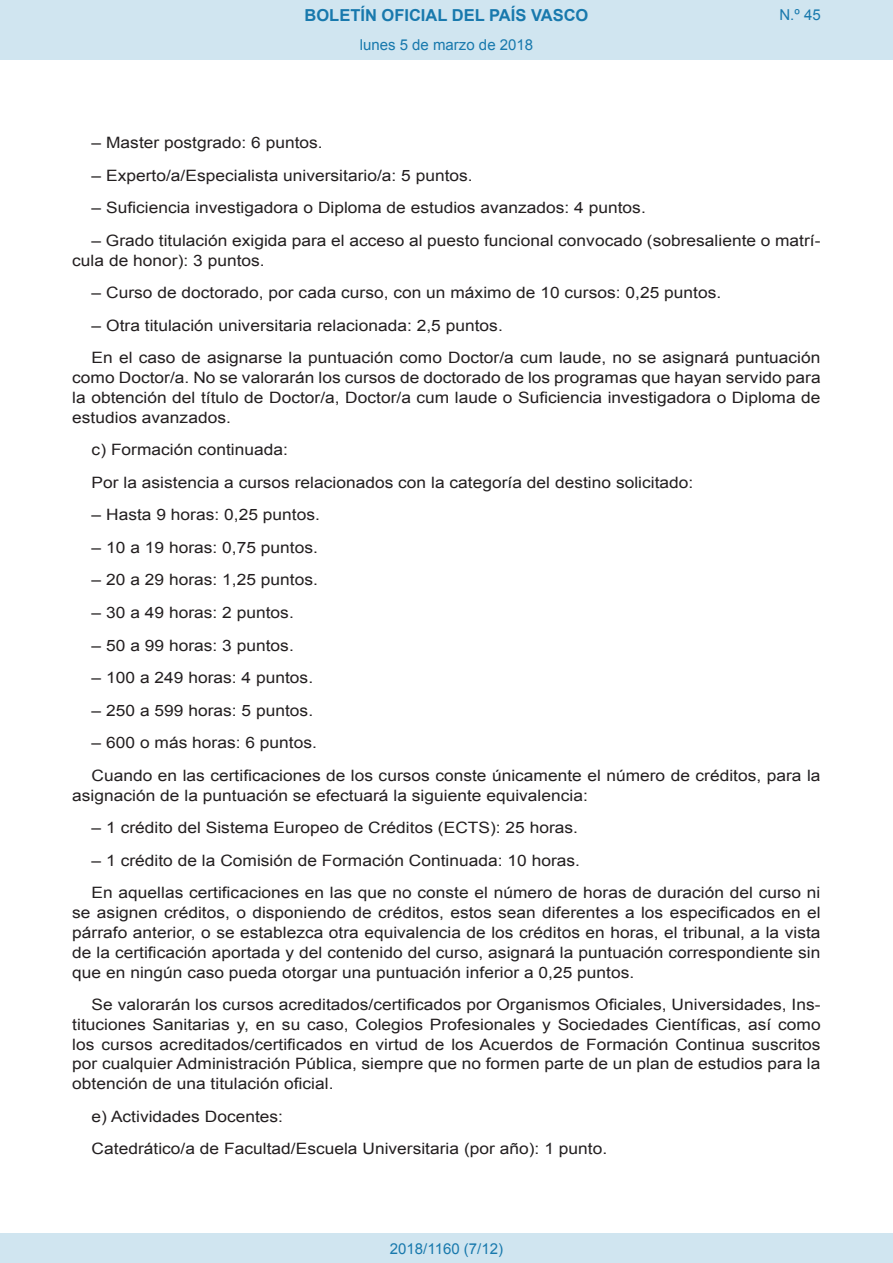
<style>
.page{position:relative;width:893px;height:1263px;background:#fff}
.page>*{position:absolute;margin:0;border:0;box-sizing:border-box;transform-origin:0 0}
.t1{font:700 16.5px "Arial";color:#1879ad}
.BOPVDetalle{font:15.6px/19.8px "Arial";color:#231f20;text-align:justify;scale:1.11 1}
.Paginacion_Centro{font:15px "Arial";color:#1879ad}
</style>
<div class="page">
<div style="left:0;top:0;width:893px;height:60px;background:#d0e5f0"></div>
<div style="left:0;top:1233px;width:893px;height:30px;background:#d0e5f0"></div>
<p class="t1" style="left:305px;top:4px;width:285px">BOLETÍN OFICIAL DEL PAÍS VASCO</p>
<p class="Paginacion_Centro" style="left:360px;top:35px;width:175px">lunes 5 de marzo de 2018</p>
<p class="Paginacion_Centro" style="left:779px;top:5px;width:43px">N.º 45</p>
<p class="BOPVDetalle" style="left:92px;top:133px;width:210px">– Master postgrado: 6 puntos.</p>
<p class="BOPVDetalle" style="left:92px;top:165px;width:345px">– Experto/a/Especialista universitario/a: 5 puntos.</p>
<p class="BOPVDetalle" style="left:92px;top:198px;width:501px">– Suficiencia investigadora o Diploma de estudios avanzados: 4 puntos.</p>
<p class="BOPVDetalle" style="left:72px;top:231px;width:676px;text-indent:19px">– Grado titulación exigida para el acceso al puesto funcional convocado (sobresaliente o matrí&shy;cula de honor): 3 puntos.</p>
<p class="BOPVDetalle" style="left:92px;top:283px;width:569px">– Curso de doctorado, por cada curso, con un máximo de 10 cursos: 0,25 puntos.</p>
<p class="BOPVDetalle" style="left:92px;top:315px;width:372px">– Otra titulación universitaria relacionada: 2,5 puntos.</p>
<p class="BOPVDetalle" style="left:72px;top:348px;width:676px;text-indent:19px">En el caso de asignarse la puntuación como Doctor/a cum laude, no se asignará puntuación como Doctor/a. No se valorarán los cursos de doctorado de los programas que hayan servido para la obtención del título de Doctor/a, Doctor/a cum laude o Suficiencia investigadora o Diploma de estudios avanzados.</p>
<p class="BOPVDetalle" style="left:92px;top:440px;width:178px">c) Formación continuada:</p>
<p class="BOPVDetalle" style="left:92px;top:473px;width:544px">Por la asistencia a cursos relacionados con la categoría del destino solicitado:</p>
<p class="BOPVDetalle" style="left:92px;top:505px;width:207px">– Hasta 9 horas: 0,25 puntos.</p>
<p class="BOPVDetalle" style="left:92px;top:538px;width:205px">– 10 a 19 horas: 0,75 puntos.</p>
<p class="BOPVDetalle" style="left:92px;top:570px;width:205px">– 20 a 29 horas: 1,25 puntos.</p>
<p class="BOPVDetalle" style="left:92px;top:603px;width:184px">– 30 a 49 horas: 2 puntos.</p>
<p class="BOPVDetalle" style="left:92px;top:635px;width:184px">– 50 a 99 horas: 3 puntos.</p>
<p class="BOPVDetalle" style="left:92px;top:668px;width:201px">– 100 a 249 horas: 4 puntos.</p>
<p class="BOPVDetalle" style="left:92px;top:700px;width:201px">– 250 a 599 horas: 5 puntos.</p>
<p class="BOPVDetalle" style="left:92px;top:733px;width:204px">– 600 o más horas: 6 puntos.</p>
<p class="BOPVDetalle" style="left:72px;top:766px;width:676px;text-indent:19px">Cuando en las certificaciones de los cursos conste únicamente el número de créditos, para la asignación de la puntuación se efectuará la siguiente equivalencia:</p>
<p class="BOPVDetalle" style="left:92px;top:818px;width:440px">– 1 crédito del Sistema Europeo de Créditos (ECTS): 25 horas.</p>
<p class="BOPVDetalle" style="left:92px;top:850px;width:441px">– 1 crédito de la Comisión de Formación Continuada: 10 horas.</p>
<p class="BOPVDetalle" style="left:72px;top:883px;width:676px;text-indent:19px">En aquellas certificaciones en las que no conste el número de horas de duración del curso ni se asignen créditos, o disponiendo de créditos, estos sean diferentes a los especificados en el párrafo anterior, o se establezca otra equivalencia de los créditos en horas, el tribunal, a la vista de la certificación aportada y del contenido del curso, asignará la puntuación correspondiente sin que en ningún caso pueda otorgar una puntuación inferior a 0,25 puntos.</p>
<p class="BOPVDetalle" style="left:72px;top:995px;width:676px;text-indent:19px">Se valorarán los cursos acreditados/certificados por Organismos Oficiales, Universidades, Ins&shy;tituciones Sanitarias y, en su caso, Colegios Profesionales y Sociedades Científicas, así como los cursos acreditados/certificados en virtud de los Acuerdos de Formación Continua suscritos por cualquier Administración Pública, siempre que no formen parte de un plan de estudios para la obtención de una titulación oficial.</p>
<p class="BOPVDetalle" style="left:92px;top:1106px;width:174px">e) Actividades Docentes:</p>
<p class="BOPVDetalle" style="left:92px;top:1139px;width:466px">Catedrático/a de Facultad/Escuela Universitaria (por año): 1 punto.</p>
<p class="Paginacion_Centro" style="left:390px;top:1238px;width:115px">2018/1160 (7/12)</p>
</div>
